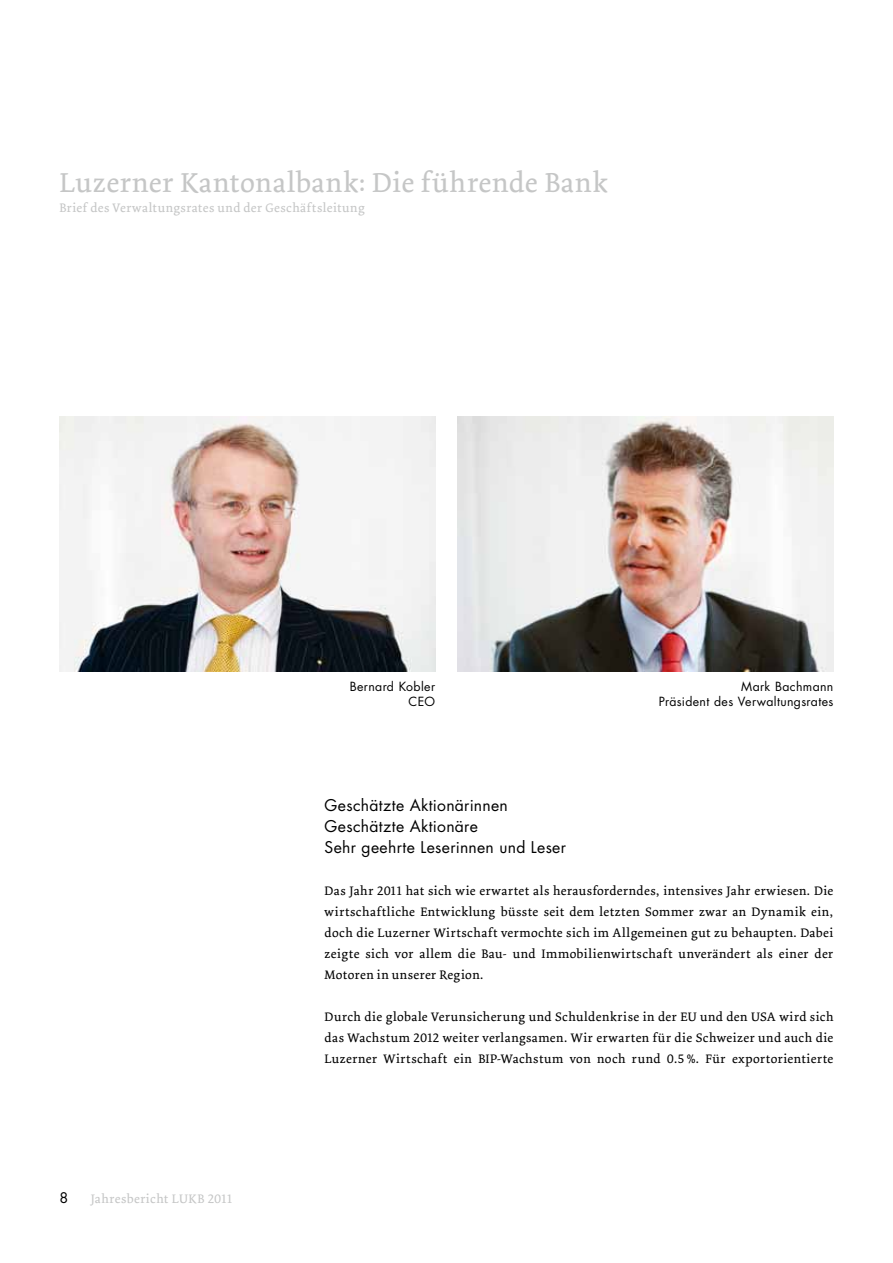
<style>
.page{position:relative;width:893px;height:1263px;background:#fff}
.page>*{position:absolute;margin:0;border:0;box-sizing:border-box;transform-origin:0 0}
.t1{font:30px "Dolly LF";letter-spacing:.025em;color:#c5c6c6}
.t2{font:15.75px/21px "Futura Std";letter-spacing:.02em;color:#000}
.t3{font:14.25px "Futura Std";color:#000}
.t4{font:13.5px/21px "Dolly LF";letter-spacing:.035em;color:#000;text-align:justify}
.t5{font:13.5px "Dolly LF";letter-spacing:.035em;color:#c5c6c6}
.t6{font:12.3px/15.8px "Futura Std";letter-spacing:.03em;color:#000;text-align:right}
</style>
<div class="page">
<img style="left:60px;top:417px;width:376px;height:255px">
<img style="left:457px;top:417px;width:376px;height:255px">
<h1 class="t1" style="left:60px;top:166px;width:549px">Luzerner Kantonalbank: Die führende Bank</h1>
<p class="t5" style="left:60px;top:200px;width:307px">Brief des Verwaltungsrates und der Geschäftsleitung</p>
<p class="t6" style="left:350px;top:678px;width:87px">Bernard Kobler<br>CEO</p>
<p class="t6" style="left:659px;top:678px;width:176px">Mark Bachmann<br>Präsident des Verwaltungsrates</p>
<p class="t3" style="left:60px;top:1189px;width:10px">8</p>
<p class="t5" style="left:91px;top:1191px;width:143px">Jahresbericht LUKB 2011</p>
<p class="t2" style="left:325px;top:795px;width:243px">Geschätzte Aktionärinnen<br>Geschätzte Aktionäre<br>Sehr geehrte Leserinnen und Leser</p>
<p class="t4" style="left:325px;top:880px;width:510px">Das Jahr 2011 hat sich wie erwartet als herausforderndes, intensives Jahr erwiesen. Die wirtschaftliche Entwicklung büsste seit dem letzten Sommer zwar an Dynamik ein, doch die Luzerner Wirtschaft vermochte sich im Allgemeinen gut zu behaupten. Dabei zeigte sich vor allem die Bau- und Immobilienwirtschaft unverändert als einer der Motoren in unserer Region.</p>
<p class="t4" style="left:325px;top:1006px;width:510px">Durch die globale Verunsicherung und Schuldenkrise in der EU und den USA wird sich das Wachstum 2012 weiter verlangsamen. Wir erwarten für die Schweizer und auch die Luzerner Wirtschaft ein BIP-Wachstum von noch rund 0.5%. Für exportorientierte</p>
</div>
